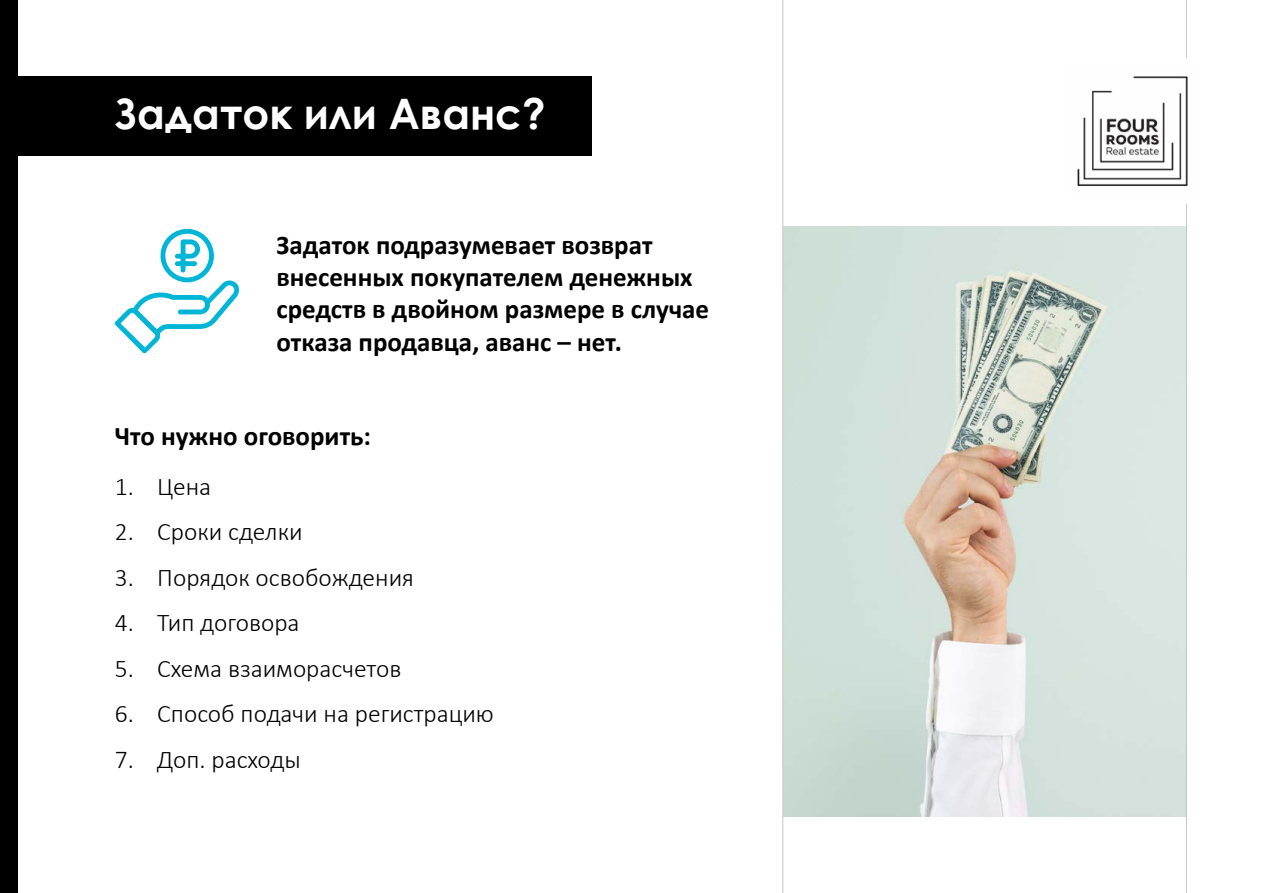
<style>
.page{position:relative;width:1263px;height:893px;background:#fff}
.page>*{position:absolute;margin:0;border:0;box-sizing:border-box;transform-origin:0 0}
.t1{font:700 42px "Century Gothic";color:#fff}
.t2{font:700 27px/32.4px "Calibri";color:#000}
.t3{font:300 25.5px "Calibri";color:#000}
</style>
<div class="page">
<img style="left:783px;top:226px;width:403px;height:590px">
<hr style="left:1186px;top:204px;width:1px;height:689px;background:#c6c6c6">
<hr style="left:1186px;top:0;width:1px;height:58px;background:#c6c6c6">
<img style="left:1077px;top:76px;width:111px;height:111px">
<div style="left:0;top:77px;width:591px;height:79px;background:#000"></div>
<hr style="left:782px;top:0;width:1px;height:893px;background:#c6c6c6">
<svg style="left:114px;top:229px;width:125px;height:125px"></svg>
<div style="left:0;top:0;width:17px;height:893px;background:#000"></div>
<h1 class="t1" style="left:115px;top:82px;width:432px">Задаток или Аванс?</h1>
<p class="t2" style="left:276px;top:228px;width:434px">Задаток подразумевает возврат внесенных покупателем денежных средств в двойном размере в случае отказа продавца, аванс – нет.</p>
<p class="t2" style="left:115px;top:419px;width:258px">Что нужно оговорить:</p>
<p class="t3" style="left:115px;top:470px;width:98px">1. Цена</p>
<p class="t3" style="left:115px;top:516px;width:189px">2. Сроки сделки</p>
<p class="t3" style="left:115px;top:561px;width:301px">3. Порядок освобождения</p>
<p class="t3" style="left:115px;top:607px;width:186px">4. Тип договора</p>
<p class="t3" style="left:115px;top:652px;width:288px">5. Схема взаиморасчетов</p>
<p class="t3" style="left:115px;top:698px;width:381px">6. Способ подачи на регистрацию</p>
<p class="t3" style="left:115px;top:744px;width:187px">7. Доп. расходы</p>
</div>
